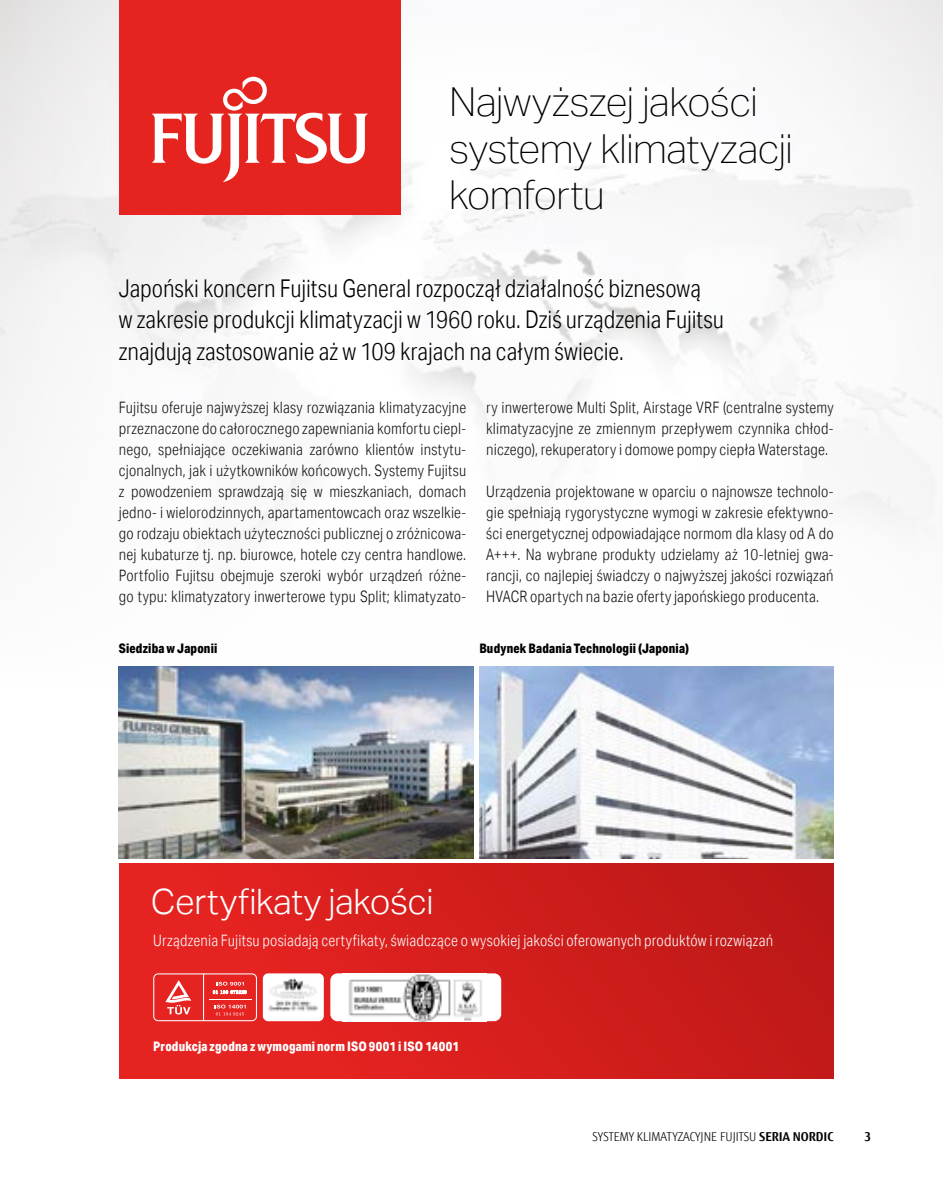
<style>
.page{position:relative;width:943px;height:1191px;background:#fff}
.page>*{position:absolute;margin:0;border:0;box-sizing:border-box;transform-origin:0 0}
.t1{font:100 39.9px/46.6px "Aktiv Grotesk";letter-spacing:-.01em;color:#000}
.t2{font:300 35px "Aktiv Grotesk";letter-spacing:-.005em;color:#fff}
.t3{font:300 24.5px/31.5px "Aktiv Grotesk Cd";letter-spacing:-.005em;color:#000}
.t4{font:300 15.75px/21px "Aktiv Grotesk Cd";letter-spacing:.01em;color:#131313;text-align:justify}
.t5{font:300 15.75px "Aktiv Grotesk Cd";letter-spacing:.01em;color:#fff}
.t6{font:800 13.12px "Aktiv Grotesk Cd";letter-spacing:.015em;color:#000}
.t7{font:800 13.12px "Aktiv Grotesk Cd";letter-spacing:.015em;color:#fff}
.t8{font:300 12.25px "Fujitsu Sans";color:#000;scale:.96 1}
.t9{font:700 12.25px "Fujitsu Sans";color:#000}
.s1{font-weight:700}
</style>
<div class="page">
<img style="left:0;top:0;width:943px;height:768px">
<img style="left:119px;top:667px;width:354px;height:191px">
<img style="left:479px;top:667px;width:354px;height:191px">
<div style="left:119px;top:0;width:282px;height:214px;background:#e5231f"></div>
<svg style="left:151px;top:77px;width:217px;height:105px"></svg>
<div style="left:119px;top:863px;width:714px;height:215px;background:linear-gradient(to right,#eb2623,#be1918)"></div>
<svg style="left:153px;top:972px;width:104px;height:49px;background:#e94947"></svg>
<div style="left:330px;top:973px;width:171px;height:48px;background:#fff;border-radius:7px"></div>
<img style="left:348px;top:974px;width:134px;height:47px">
<div style="left:263px;top:973px;width:61px;height:48px;background:#fff;border-radius:5px"></div>
<img style="left:268px;top:978px;width:51px;height:34px">
<h1 class="t1" style="left:449px;top:79px;width:345px">Najwyższej jakości systemy klimatyzacji komfortu</h1>
<h3 class="t3" style="left:119px;top:272px;width:606px">Japoński koncern Fujitsu General rozpoczął działalność biznesową<br>w zakresie produkcji klimatyzacji w 1960 roku. Dziś urządzenia Fujitsu znajdują zastosowanie aż w 109 krajach na całym świecie.</h3>
<p class="t4" style="left:119px;top:396px;width:349px">Fujitsu oferuje najwyższej klasy rozwiązania klimatyzacyjne przeznaczone do całorocznego zapewniania komfortu ciepl&shy;nego, spełniające oczekiwania zarówno klientów instytu&shy;cjonalnych, jak i użytkowników końcowych. Systemy Fujitsu z powodzeniem sprawdzają się w mieszkaniach, domach jedno- i wielorodzinnych, apartamentowcach oraz wszelkie&shy;go rodzaju obiektach użyteczności publicznej o zróżnicowa&shy;nej kubaturze tj. np. biurowce, hotele czy centra handlowe.<br>Portfolio Fujitsu obejmuje szeroki wybór urządzeń różne&shy;go typu: klimatyzatory inwerterowe typu Split; klimatyzato-</p>
<p class="t4" style="left:486px;top:396px;width:349px">ry inwerterowe Multi Split, Airstage VRF (centralne systemy klimatyzacyjne ze zmiennym przepływem czynnika chłod&shy;niczego), rekuperatory i domowe pompy ciepła Waterstage.</p>
<p class="t4" style="left:486px;top:480px;width:349px">Urządzenia projektowane w oparciu o najnowsze technolo&shy;gie spełniają rygorystyczne wymogi w zakresie efektywno&shy;ści energetycznej odpowiadające normom dla klasy od A do A+++. Na wybrane produkty udzielamy aż 10-letniej gwa&shy;rancji, co najlepiej świadczy o najwyższej jakości rozwiązań HVACR opartych na bazie oferty japońskiego producenta.</p>
<p class="t6" style="left:119px;top:639px;width:100px">Siedziba w Japonii</p>
<p class="t6" style="left:479px;top:639px;width:211px">Budynek Badania Technologii (Japonia)</p>
<h2 class="t2" style="left:151px;top:881px;width:284px">Certyfikaty jakości</h2>
<p class="t5" style="left:153px;top:931px;width:621px">Urządzenia Fujitsu posiadają certyfikaty, świadczące o wysokiej jakości oferowanych produktów i rozwiązań</p>
<p class="t7" style="left:153px;top:1038px;width:307px">Produkcja zgodna z wymogami norm ISO 9001 i ISO 14001</p>
<p class="t8" style="left:592px;top:1129px;width:253px">SYSTEMY KLIMATYZACYJNE FUJITSU <span class="s1">SERIA NORDIC</span></p>
<p class="t9" style="left:864px;top:1129px;width:8px">3</p>
</div>
